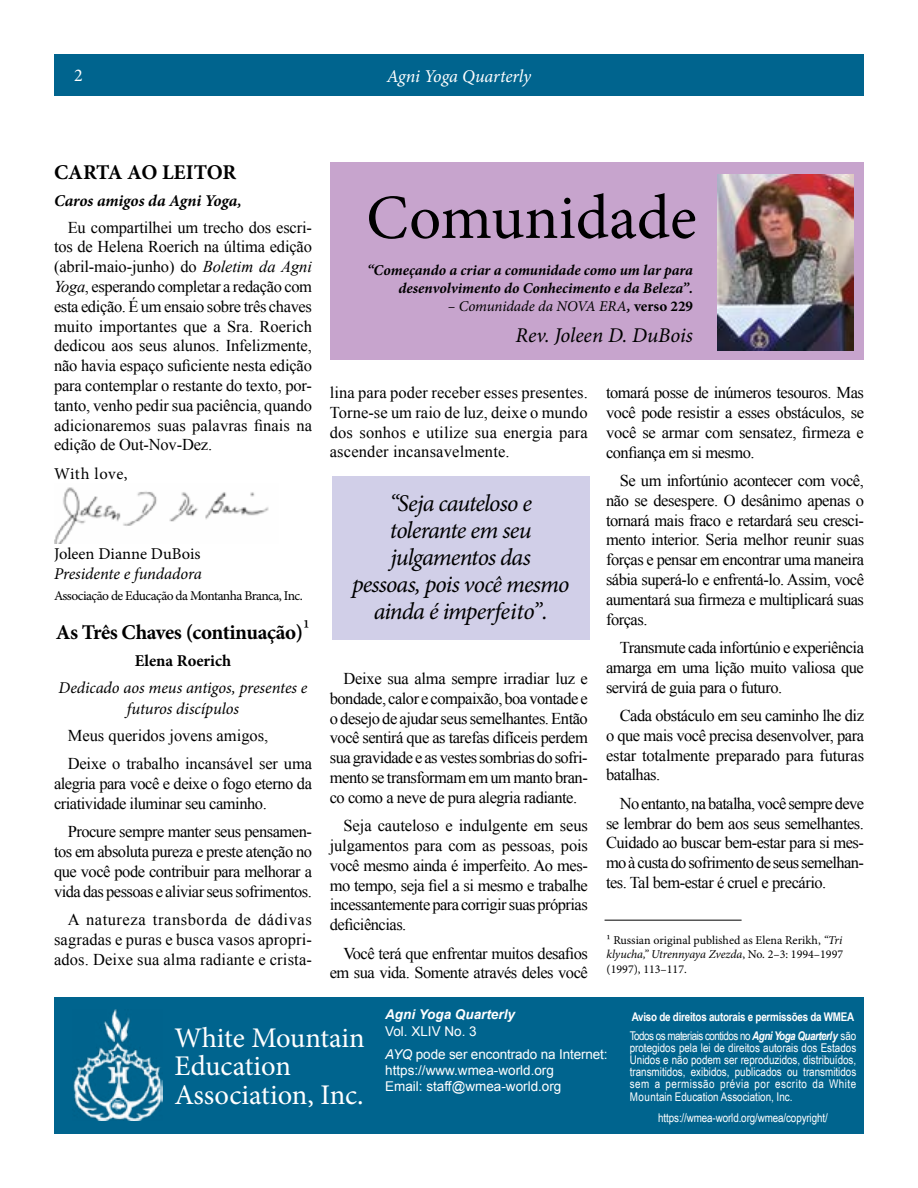
<style>
.page{position:relative;width:918px;height:1188px;background:#fff}
.page>*{position:absolute;margin:0;border:0;box-sizing:border-box;transform-origin:0 0}
.t1{font:63px "Minion Pro";color:#000}
.t2{font:28.5px/28.5px "Minion Pro";letter-spacing:-.005em;color:#fff}
.t3{font:italic 24px/27px "Minion Pro";letter-spacing:-.035em;color:#000;text-align:center}
.t4{font:700 21px "Minion Pro";letter-spacing:-.02em;color:#000}
.t5{font:italic 21px "Minion Pro";color:#000}
.t6{font:italic 18px "Minion Pro";letter-spacing:-.005em;color:#fff}
.t7{font:18px "Minion Pro";color:#fff}
.t8{font:16.5px/19.8px "Times New Roman";letter-spacing:-.03em;color:#000;text-align:justify}
.t9{font:italic 16.5px/21.6px "Minion Pro";letter-spacing:-.005em;color:#000;text-align:center}
.t10{font:16.5px/28.5px "Times New Roman";letter-spacing:-.01em;color:#000}
.t11{font:italic 700 16.5px "Minion Pro";letter-spacing:-.005em;color:#000}
.t12{font:16.5px "Minion Pro";color:#000}
.t13{font:700 16.5px "Minion Pro";color:#000}
.t14{font:16.5px "Minion Pro";letter-spacing:.03em;color:#000}
.t15{font:italic 700 15px/18px "Minion Pro";letter-spacing:-.005em;color:#000;text-align:right}
.t16{font:italic 15px "Minion Pro";letter-spacing:-.005em;color:#000}
.t17{font:13.5px/23px "Arial";color:#fff}
.t18{font:13.5px "Minion Pro";letter-spacing:-.04em;color:#000}
.t19{font:italic 700 13.5px "Arial";color:#fff}
.t20{font:12px/12px "Arial Narrow";color:#fff;text-align:justify}
.t21{font:12px/14.4px "Minion Pro";color:#000;text-align:justify}
.t22{font:700 12px/18.8px "Arial Narrow";letter-spacing:-.02em;color:#fff}
.s1{font-style:italic}
.s2{font-weight:400}
.s3{font-weight:700}
.s4{font-weight:700;font-style:normal}
</style>
<div class="page">
<div style="left:54px;top:997px;width:810px;height:137px;background:#00648e"></div>
<img style="left:73px;top:1010px;width:90px;height:111px">
<div style="left:54px;top:54px;width:810px;height:41px;background:#00648e"></div>
<div style="left:330px;top:162px;width:534px;height:198px;background:#c7a4cd"></div>
<img style="left:717px;top:175px;width:136px;height:175px">
<hr style="left:605px;top:920px;width:137px;height:1px;background:#000">
<div style="left:332px;top:476px;width:258px;height:164px;background:#d1cfe8"></div>
<img style="left:54px;top:487px;width:215px;height:56px">
<p class="t7" style="left:74px;top:63px;width:10px">2</p>
<p class="t6" style="left:387px;top:64px;width:146px">Agni Yoga Quarterly</p>
<p class="t4" style="left:54px;top:158px;width:184px">CARTA AO LEITOR</p>
<p class="t11" style="left:54px;top:189px;width:189px">Caros amigos da Agni Yoga,</p>
<p class="t8" style="left:54px;top:217px;width:260px;text-indent:14px">Eu compartilhei um trecho dos escri&shy;tos de Helena Roerich na última edição (abril-maio-junho) do <span class="s1">Boletim da Agni Yoga</span>, esperando completar a redação com esta edição. É um ensaio sobre três chaves muito importantes que a Sra. Roerich dedicou aos seus alunos. Infelizmente, não havia espaço suficiente nesta edição para contemplar o restante do texto, por&shy;tanto, venho pedir sua paciência, quando adicionaremos suas palavras finais na edição de Out-Nov-Dez.</p>
<p class="t14" style="left:54px;top:462px;width:75px">With love,</p>
<p class="t12" style="left:54px;top:543px;width:148px">Joleen Dianne DuBois</p>
<p class="t9" style="left:54px;top:563px;width:149px">Presidente e fundadora</p>
<p class="t18" style="left:54px;top:587px;width:250px">Associação de Educação da Montanha Branca, Inc.</p>
<p class="t4" style="left:56px;top:618px;width:256px">As Três Chaves (continuação)<span class="s2">1</span></p>
<p class="t13" style="left:135px;top:649px;width:98px">Elena Roerich</p>
<p class="t9" style="left:59px;top:676px;width:250px">Dedicado aos meus antigos, presentes e futuros discípulos</p>
<p class="t10" style="left:68px;top:721px;width:246px">Meus queridos jovens amigos,<br>Deixe o trabalho incansável ser uma</p>
<p class="t8" style="left:54px;top:773px;width:260px">alegria para você e deixe o fogo eterno da criatividade iluminar seu caminho.</p>
<p class="t8" style="left:54px;top:822px;width:260px;text-indent:14px">Procure sempre manter seus pensamen&shy;tos em absoluta pureza e preste atenção no que você pode contribuir para melhorar a vida das pessoas e aliviar seus sofrimentos.</p>
<p class="t8" style="left:54px;top:909px;width:260px;text-indent:14px">A natureza transborda de dádivas sagradas e puras e busca vasos apropri&shy;ados. Deixe sua alma radiante e crista-</p>
<h1 class="t1" style="left:366px;top:176px;width:332px">Comunidade</h1>
<p class="t15" style="left:367px;top:261px;width:327px">“Começando a criar a comunidade como um lar para desenvolvimento do Conhecimento e da Beleza”.</p>
<p class="t16" style="left:448px;top:296px;width:247px">– Comunidade da NOVA ERA<span class="s3">,</span> <span class="s4">verso 229</span></p>
<p class="t5" style="left:516px;top:321px;width:179px">Rev. Joleen D. DuBois</p>
<p class="t8" style="left:330px;top:382px;width:260px">lina para poder receber esses presentes.<br>Torne-se um raio de luz, deixe o mundo dos sonhos e utilize sua energia para ascender incansavelmente.</p>
<h3 class="t3" style="left:352px;top:489px;width:219px">“Seja cauteloso e tolerante em seu julgamentos das<br>pessoas, pois você mesmo ainda é imperfeito”.</h3>
<p class="t8" style="left:330px;top:668px;width:260px;text-indent:14px">Deixe sua alma sempre irradiar luz e bondade, calor e compaixão, boa vontade e o desejo de ajudar seus semelhantes. Então você sentirá que as tarefas difíceis perdem sua gravidade e as vestes sombrias do sofri&shy;mento se transformam em um manto bran&shy;co como a neve de pura alegria radiante.</p>
<p class="t8" style="left:330px;top:816px;width:260px;text-indent:14px">Seja cauteloso e indulgente em seus julgamentos para com as pessoas, pois você mesmo ainda é imperfeito. Ao mes&shy;mo tempo, seja fiel a si mesmo e trabalhe incessantemente para corrigir suas próprias deficiências.</p>
<p class="t8" style="left:330px;top:943px;width:260px;text-align:right">Você terá que enfrentar muitos desafios em sua vida. Somente através deles você</p>
<p class="t8" style="left:606px;top:382px;width:260px">tomará posse de inúmeros tesouros. Mas você pode resistir a esses obstáculos, se você se armar com sensatez, firmeza e confiança em si mesmo.</p>
<p class="t8" style="left:606px;top:470px;width:260px;text-indent:14px">Se um infortúnio acontecer com você, não se desespere. O desânimo apenas o tornará mais fraco e retardará seu cresci&shy;mento interior. Seria melhor reunir suas forças e pensar em encontrar uma maneira sábia superá-lo e enfrentá-lo. Assim, você aumentará sua firmeza e multiplicará suas forças.</p>
<p class="t8" style="left:606px;top:637px;width:260px;text-indent:14px">Transmute cada infortúnio e experiência amarga em uma lição muito valiosa que servirá de guia para o futuro.</p>
<p class="t8" style="left:606px;top:705px;width:260px;text-indent:14px">Cada obstáculo em seu caminho lhe diz o que mais você precisa desenvolver, para estar totalmente preparado para futuras batalhas.</p>
<p class="t8" style="left:606px;top:793px;width:260px;text-indent:14px">No entanto, na batalha, você sempre deve se lembrar do bem aos seus semelhantes.<br>Cuidado ao buscar bem-estar para si mes&shy;mo à custa do sofrimento de seus semelhan&shy;tes. Tal bem-estar é cruel e precário.</p>
<p class="t21" style="left:607px;top:933px;width:238px">1 Russian original published as Elena Rerikh, <span class="s1">“Tri klyucha,” Utrennyaya Zvezda</span>, No. 2–3: 1994–1997 (1997), 113–117.</p>
<h2 class="t2" style="left:174px;top:1023px;width:192px">White Mountain<br>Education<br>Association, Inc.</h2>
<p class="t19" style="left:385px;top:1006px;width:131px">Agni Yoga Quarterly</p>
<p class="t17" style="left:385px;top:1020px;width:224px">Vol. XLIV No. 3<br><span class="s1">AYQ</span> pode ser encontrado na Internet:</p>
<p class="t17" style="left:385px;top:1062px;width:178px;line-height:16.2px">https://www.wmea-world.org<br>Email: staff@wmea-world.org</p>
<p class="t22" style="left:630px;top:1007px;width:228px">Aviso de direitos autorais e permissões da WMEA<br><span class="s2">Todos os materiais contidos no</span> <span class="s1">Agni Yoga Quarterly</span> <span class="s2">são</span></p>
<p class="t20" style="left:630px;top:1041px;width:228px">protegidos pela lei de direitos autorais dos Estados Unidos e não podem ser reproduzidos, distribuídos, transmitidos, exibidos, publicados ou transmitidos sem a permissão prévia por escrito da White</p>
<p class="t20" style="left:658px;top:1086px;width:171px;line-height:21.1px;text-indent:-29px">Mountain Education Association, Inc. https://wmea-world.org/wmea/copyright/</p>
</div>
